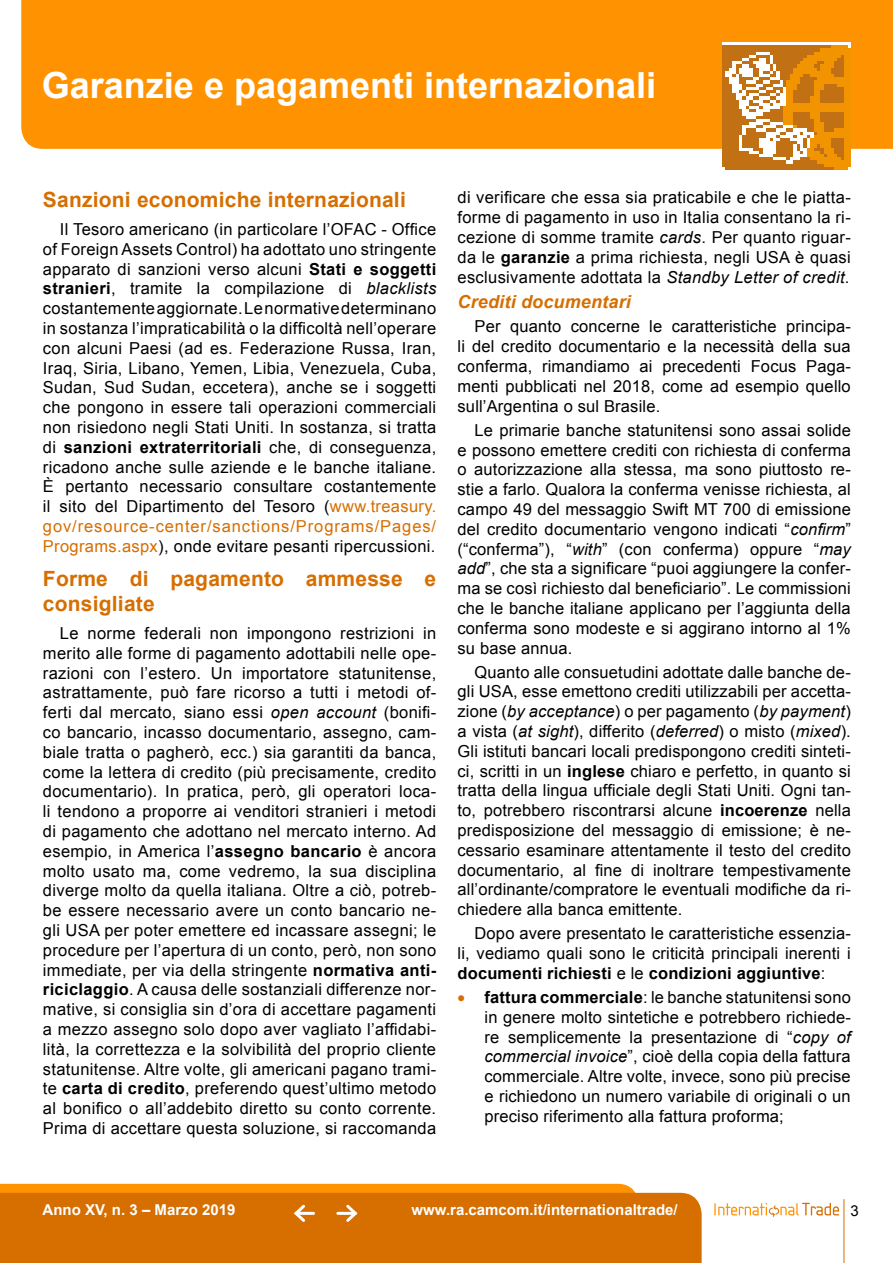
<style>
.page{position:relative;width:893px;height:1263px;background:#fff}
.page>*{position:absolute;margin:0;border:0;box-sizing:border-box;transform-origin:0 0}
.t1{font:700 36px "Arial";color:#fff}
.t2{font:700 21px/25.2px "Arial";letter-spacing:.01em;color:#d66e00}
.t3{font:italic 700 18px "Arial";letter-spacing:.01em;color:#d66e00}
.t4{font:16.5px/19.8px "Arial";letter-spacing:.01em;color:#000;text-align:justify}
.t5{font:700 15px "Arial";color:#fff}
.t6{font:15px "Arial";color:#000}
.s1{font-weight:700}
.s2{font-style:italic}
.s3{color:#d66e00}
</style>
<div class="page">
<div style="left:0;top:1184px;width:639px;height:9px;background:#ff9200"></div>
<div style="left:21px;top:0;width:872px;height:149px;background:#ff9200"></div>
<img style="left:723px;top:42px;width:127px;height:128px">
<div style="left:0;top:1193px;width:702px;height:70px;background:#d66e00"></div>
<hr style="left:844px;top:1199px;width:1px;height:64px;background:#d66e00">
<svg style="left:714px;top:1203px;width:125px;height:14px"></svg>
<hr style="left:296px;top:1212px;width:18px;height:3px;background:#fff">
<svg style="left:292px;top:1202px;width:16px;height:23px"></svg>
<hr style="left:338px;top:1212px;width:17px;height:3px;background:#fff">
<svg style="left:343px;top:1202px;width:17px;height:23px"></svg>
<h1 class="t1" style="left:42px;top:61px;width:616px">Garanzie e pagamenti internazionali</h1>
<p class="t2" style="left:43px;top:187px;width:364px">Sanzioni economiche internazionali</p>
<p class="t4" style="left:43px;top:219px;width:395px;text-indent:17px">Il Tesoro americano (in particolare l’OFAC - Office of Foreign Assets Control) ha adottato uno stringente apparato di sanzioni verso alcuni <span class="s1">Stati e soggetti stranieri</span>, tramite la compilazione di <span class="s2">blacklists </span>costantemente aggiornate. Le normative determinano in sostanza l’impraticabilità o la difficoltà nell’operare con alcuni Paesi (ad es. Federazione Russa, Iran, Iraq, Siria, Libano, Yemen, Libia, Venezuela, Cuba, Sudan, Sud Sudan, eccetera), anche se i soggetti che pongono in essere tali operazioni commerciali non risiedono negli Stati Uniti. In sostanza, si tratta di <span class="s1">sanzioni extraterritoriali</span> che, di conseguenza, ricadono anche sulle aziende e le banche italiane.<br>È pertanto necessario consultare costantemente il sito del Dipartimento del Tesoro (<span class="s3">www.treasury. gov/resource-center/sanctions/Programs/Pages/ Programs.aspx</span>), onde evitare pesanti ripercussioni.</p>
<p class="t2" style="left:43px;top:566px;width:395px">Forme di pagamento ammesse e consigliate</p>
<p class="t4" style="left:43px;top:623px;width:395px;text-indent:17px">Le norme federali non impongono restrizioni in merito alle forme di pagamento adottabili nelle ope&shy;razioni con l’estero. Un importatore statunitense, astrattamente, può fare ricorso a tutti i metodi of&shy;ferti dal mercato, siano essi <span class="s2">open account</span> (bonifi&shy;co bancario, incasso documentario, assegno, cam&shy;biale tratta o pagherò, ecc.) sia garantiti da banca, come la lettera di credito (più precisamente, credito documentario). In pratica, però, gli operatori loca&shy;li tendono a proporre ai venditori stranieri i metodi di pagamento che adottano nel mercato interno. Ad esempio, in America l’<span class="s1">assegno bancario</span> è ancora molto usato ma, come vedremo, la sua disciplina diverge molto da quella italiana. Oltre a ciò, potreb&shy;be essere necessario avere un conto bancario ne&shy;gli USA per poter emettere ed incassare assegni; le procedure per l’apertura di un conto, però, non sono immediate, per via della stringente <span class="s1">normativa anti&shy;riciclaggio</span>. A causa delle sostanziali differenze nor&shy;mative, si consiglia sin d’ora di accettare pagamenti a mezzo assegno solo dopo aver vagliato l’affidabi&shy;lità, la correttezza e la solvibilità del proprio cliente statunitense. Altre volte, gli americani pagano trami&shy;te <span class="s1">carta di credito</span>, preferendo quest’ultimo metodo al bonifico o all’addebito diretto su conto corrente.<br>Prima di accettare questa soluzione, si raccomanda</p>
<p class="t4" style="left:457px;top:188px;width:395px">di verificare che essa sia praticabile e che le piatta&shy;forme di pagamento in uso in Italia consentano la ri&shy;cezione di somme tramite <span class="s2">cards</span>. Per quanto riguar&shy;da le <span class="s1">garanzie</span> a prima richiesta, negli USA è quasi esclusivamente adottata la <span class="s2">Standby Letter of credit</span>.</p>
<p class="t3" style="left:458px;top:290px;width:175px">Crediti documentari</p>
<p class="t4" style="left:458px;top:317px;width:395px;text-indent:17px">Per quanto concerne le caratteristiche principa&shy;li del credito documentario e la necessità della sua conferma, rimandiamo ai precedenti Focus Paga&shy;menti pubblicati nel 2018, come ad esempio quello sull’Argentina o sul Brasile.</p>
<p class="t4" style="left:458px;top:420px;width:395px;text-indent:17px">Le primarie banche statunitensi sono assai solide e possono emettere crediti con richiesta di conferma o autorizzazione alla stessa, ma sono piuttosto re&shy;stie a farlo. Qualora la conferma venisse richiesta, al campo 49 del messaggio Swift MT 700 di emissione del credito documentario vengono indicati “<span class="s2">confirm</span>” (“conferma”), “<span class="s2">with</span>” (con conferma) oppure “<span class="s2">may add</span>”, che sta a significare “puoi aggiungere la confer&shy;ma se così richiesto dal beneficiario”. Le commissioni che le banche italiane applicano per l’aggiunta della conferma sono modeste e si aggirano intorno al 1% su base annua.</p>
<p class="t4" style="left:458px;top:662px;width:395px;text-indent:17px">Quanto alle consuetudini adottate dalle banche de&shy;gli USA, esse emettono crediti utilizzabili per accetta&shy;zione (<span class="s2">by acceptance</span>) o per pagamento (<span class="s2">by payment</span>) a vista (<span class="s2">at sight</span>), differito (<span class="s2">deferred</span>) o misto (<span class="s2">mixed</span>).<br>Gli istituti bancari locali predispongono crediti sinteti&shy;ci, scritti in un <span class="s1">inglese</span> chiaro e perfetto, in quanto si tratta della lingua ufficiale degli Stati Uniti. Ogni tan&shy;to, potrebbero riscontrarsi alcune <span class="s1">incoerenze</span> nella predisposizione del messaggio di emissione; è ne&shy;cessario esaminare attentamente il testo del credito documentario, al fine di inoltrare tempestivamente all’ordinante/compratore le eventuali modifiche da ri&shy;chiedere alla banca emittente.</p>
<p class="t4" style="left:458px;top:924px;width:395px;text-indent:17px">Dopo avere presentato le caratteristiche essenzia&shy;li, vediamo quali sono le criticità principali inerenti i <span class="s1">documenti richiesti</span> e le <span class="s1">condizioni aggiuntive</span>:</p>
<p class="t4" style="left:484px;top:987px;width:368px;text-indent:-27px"><span class="s3">•</span> <span class="s1">fattura commerciale</span>: le banche statunitensi sono in genere molto sintetiche e potrebbero richiede&shy;re semplicemente la presentazione di “<span class="s2">copy of commercial invoice</span>”, cioè della copia della fattura commerciale. Altre volte, invece, sono più precise e richiedono un numero variabile di originali o un preciso riferimento alla fattura proforma;</p>
<p class="t5" style="left:43px;top:1200px;width:194px">Anno XV, n. 3 – Marzo 2019</p>
<p class="t5" style="left:412px;top:1200px;width:268px">www.ra.camcom.it/internationaltrade/</p>
<p class="t6" style="left:850px;top:1200px;width:10px">3</p>
</div>
